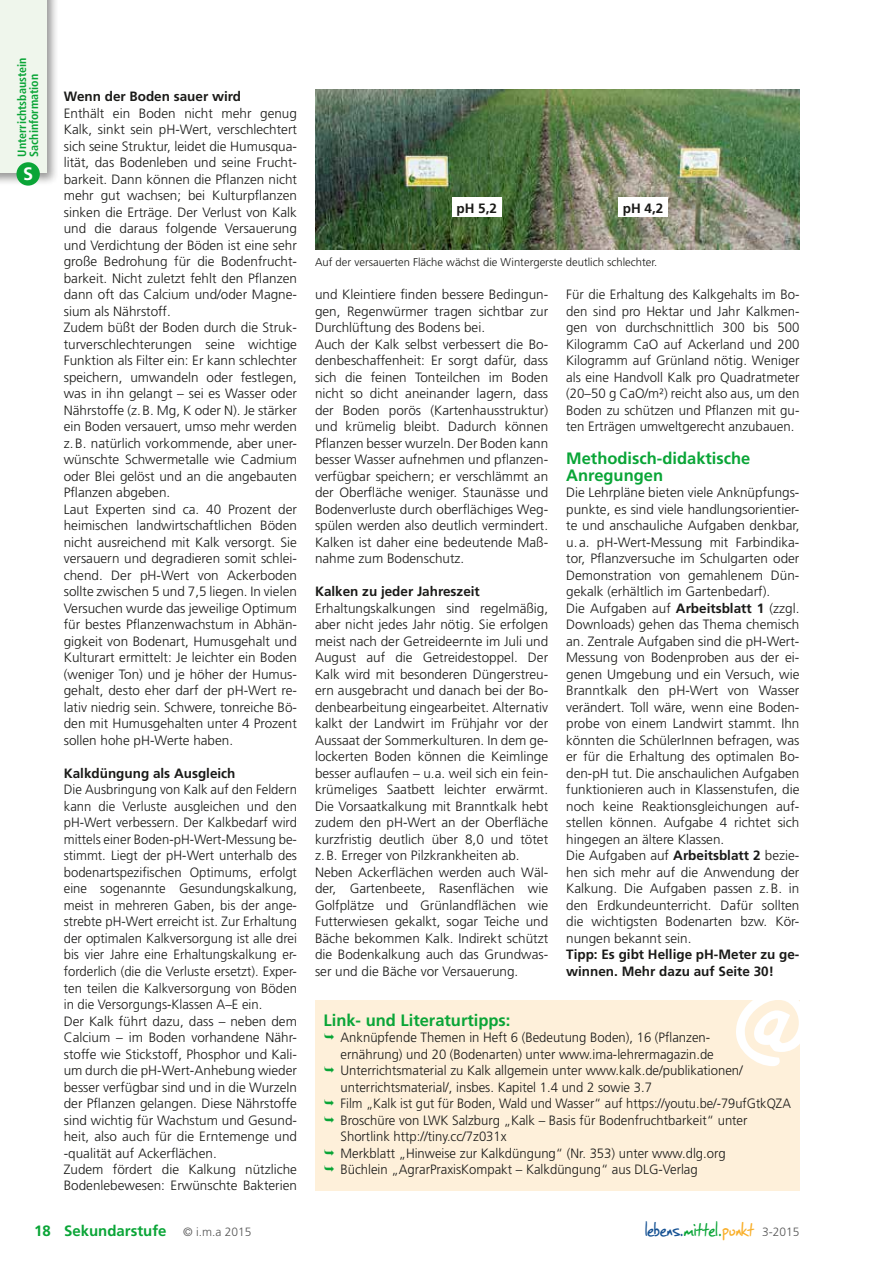
<style>
.page{position:relative;width:893px;height:1263px;background:#fff}
.page>*{position:absolute;margin:0;border:0;box-sizing:border-box;transform-origin:0 0}
.t1{font:138.15px "SF Grunge Sans";color:#fff}
.t2{font:22.5px "SF Grunge Sans";letter-spacing:.01em;color:#155193}
.t3{font:700 18px "Frutiger";color:#fff}
.t4{font:700 16.5px/16.5px "Frutiger";color:#0aa537}
.t5{font:700 15px "Frutiger";color:#0aa537}
.t6{font:300 13.5px/16.5px "Frutiger";color:#1a1a18}
.t7{font:300 13.5px "Frutiger";color:#1a1a18;scale:.95 1}
.t8{font:700 13.5px "Frutiger";color:#1a1a18}
.t9{font:700 condensed 12px/12px "Frutiger";color:#0aa537}
.t10{font:300 11.25px "Frutiger";color:#1a1a18}
.s1{font-weight:700}
.s2{font-weight:300;font-size:12px;color:#565656}
.s3{color:#0aa537}
.s4{color:#f9af2a}
.s5{font-family:"Frutiger";font-weight:300;font-size:12px;color:#565656}
</style>
<div class="page">
<div style="left:315px;top:1000px;width:484px;height:191px;background:#fef0da"></div>
<img style="left:315px;top:90px;width:484px;height:160px">
<div style="left:452px;top:198px;width:49px;height:19px;background:#fff"></div>
<div style="left:619px;top:198px;width:49px;height:19px;background:#fff"></div>
<div style="left:0;top:0;width:59px;height:186px;background:#1a1a18;opacity:.45"></div>
<div style="left:0;top:0;width:47px;height:173px;background:#eff6ec"></div>
<div style="left:16px;top:162px;width:24px;height:24px;background:#0aa537;border-radius:50%"></div>
<p class="t9" style="left:16px;top:157px;width:100px;rotate:-90deg">Unterrichtsbaustein<br>Sachinformation</p>
<h3 class="t3" style="left:23px;top:163px;width:12px">S</h3>
<p class="t6" style="left:64px;top:88px;width:235px"><span class="s1">Wenn der Boden sauer wird<br></span>Enthält ein Boden nicht mehr genug Kalk, sinkt sein pH-Wert, verschlechtert sich seine Struktur, leidet die Humusqua&shy;lität, das Bodenleben und seine Frucht&shy;barkeit. Dann können die Pflanzen nicht mehr gut wachsen; bei Kulturpflanzen sinken die Erträge. Der Verlust von Kalk und die daraus folgende Versauerung und Verdichtung der Böden ist eine sehr große Bedrohung für die Bodenfrucht&shy;barkeit. Nicht zuletzt fehlt den Pflanzen dann oft das Calcium und/oder Magne&shy;sium als Nährstoff.<br>Zudem büßt der Boden durch die Struk&shy;turverschlechterungen seine wichtige Funktion als Filter ein: Er kann schlechter speichern, umwandeln oder festlegen, was in ihn gelangt – sei es Wasser oder Nährstoffe (z.B. Mg, K oder N). Je stärker ein Boden versauert, umso mehr werden z.B. natürlich vorkommende, aber uner&shy;wünschte Schwermetalle wie Cadmium oder Blei gelöst und an die angebauten Pflanzen abgeben.<br>Laut Experten sind ca. 40 Prozent der heimischen landwirtschaftlichen Böden nicht ausreichend mit Kalk versorgt. Sie versauern und degradieren somit schlei&shy;chend. Der pH-Wert von Ackerboden sollte zwischen 5 und 7,5 liegen. In vielen Versuchen wurde das jeweilige Optimum für bestes Pflanzenwachstum in Abhän&shy;gigkeit von Bodenart, Humusgehalt und Kulturart ermittelt: Je leichter ein Boden (weniger Ton) und je höher der Humus&shy;gehalt, desto eher darf der pH-Wert re&shy;lativ niedrig sein. Schwere, tonreiche Bö&shy;den mit Humusgehalten unter 4 Prozent sollen hohe pH-Werte haben.</p>
<p class="t6" style="left:64px;top:765px;width:235px"><span class="s1">Kalkdüngung als Ausgleich<br></span>Die Ausbringung von Kalk auf den Feldern kann die Verluste ausgleichen und den pH-Wert verbessern. Der Kalkbedarf wird mittels einer Boden-pH-Wert-Messung be&shy;stimmt. Liegt der pH-Wert unterhalb des bodenartspezifischen Optimums, erfolgt eine sogenannte Gesundungskalkung, meist in mehreren Gaben, bis der ange&shy;strebte pH-Wert erreicht ist. Zur Erhaltung der optimalen Kalkversorgung ist alle drei bis vier Jahre eine Erhaltungskalkung er&shy;forderlich (die die Verluste ersetzt). Exper&shy;ten teilen die Kalkversorgung von Böden in die Versorgungs-Klassen A–E ein.<br>Der Kalk führt dazu, dass – neben dem Calcium – im Boden vorhandene Nähr&shy;stoffe wie Stickstoff, Phosphor und Kali&shy;um durch die pH-Wert-Anhebung wieder besser verfügbar sind und in die Wurzeln der Pflanzen gelangen. Diese Nährstoffe sind wichtig für Wachstum und Gesund&shy;heit, also auch für die Erntemenge und -qualität auf Ackerflächen.<br>Zudem fördert die Kalkung nützliche Bodenlebewesen: Erwünschte Bakterien</p>
<p class="t8" style="left:456px;top:200px;width:42px">pH 5,2</p>
<p class="t8" style="left:623px;top:200px;width:42px">pH 4,2</p>
<p class="t10" style="left:315px;top:256px;width:344px">Auf der versauerten Fläche wächst die Wintergerste deutlich schlechter.</p>
<p class="t6" style="left:315px;top:286px;width:235px">und Kleintiere finden bessere Bedingun&shy;gen, Regenwürmer tragen sichtbar zur Durchlüftung des Bodens bei.<br>Auch der Kalk selbst verbessert die Bo&shy;denbeschaffenheit: Er sorgt dafür, dass sich die feinen Tonteilchen im Boden nicht so dicht aneinander lagern, dass der Boden porös (Kartenhausstruktur) und krümelig bleibt. Dadurch können Pflanzen besser wurzeln. Der Boden kann besser Wasser aufnehmen und pflanzen&shy;verfügbar speichern; er verschlämmt an der Oberfläche weniger. Staunässe und Bodenverluste durch oberflächiges Weg&shy;spülen werden also deutlich vermindert.<br>Kalken ist daher eine bedeutende Maß&shy;nahme zum Bodenschutz.</p>
<p class="t6" style="left:315px;top:583px;width:235px"><span class="s1">Kalken zu jeder Jahreszeit </span>Erhaltungskalkungen sind regelmäßig, aber nicht jedes Jahr nötig. Sie erfolgen meist nach der Getreideernte im Juli und August auf die Getreidestoppel. Der Kalk wird mit besonderen Düngerstreu&shy;ern ausgebracht und danach bei der Bo&shy;denbearbeitung eingearbeitet. Alternativ kalkt der Landwirt im Frühjahr vor der Aussaat der Sommerkulturen. In dem ge&shy;lockerten Boden können die Keimlinge besser auflaufen – u.a. weil sich ein fein&shy;krümeliges Saatbett leichter erwärmt.<br>Die Vorsaatkalkung mit Branntkalk hebt zudem den pH-Wert an der Oberfläche kurzfristig deutlich über 8,0 und tötet z.B. Erreger von Pilzkrankheiten ab.<br>Neben Ackerflächen werden auch Wäl&shy;der, Gartenbeete, Rasenflächen wie Golfplätze und Grünlandflächen wie Futterwiesen gekalkt, sogar Teiche und Bäche bekommen Kalk. Indirekt schützt die Bodenkalkung auch das Grundwas&shy;ser und die Bäche vor Versauerung.</p>
<p class="t6" style="left:566px;top:286px;width:235px;text-align:justify">Für die Erhaltung des Kalkgehalts im Bo&shy;den sind pro Hektar und Jahr Kalkmen&shy;gen von durchschnittlich 300 bis 500<br>Kilogramm CaO auf Ackerland und 200<br>Kilogramm auf Grünland nötig. Weniger als eine Handvoll Kalk pro Quadratmeter (20–50 g CaO/m²) reicht also aus, um den Boden zu schützen und Pflanzen mit gu&shy;ten Erträgen umweltgerecht anzubauen.</p>
<p class="t4" style="left:566px;top:450px;width:186px">Methodisch-didaktische<br>Anregungen</p>
<p class="t6" style="left:566px;top:484px;width:235px">Die Lehrpläne bieten viele Anknüpfungs&shy;punkte, es sind viele handlungsorientier&shy;te und anschauliche Aufgaben denkbar, u.a. pH-Wert-Messung mit Farbindika&shy;tor, Pflanzversuche im Schulgarten oder Demonstration von gemahlenem Dün&shy;gekalk (erhältlich im Gartenbedarf).<br>Die Aufgaben auf <span class="s1">Arbeitsblatt 1</span> (zzgl.<br>Downloads) gehen das Thema chemisch an. Zentrale Aufgaben sind die pH-Wert-Messung von Bodenproben aus der ei&shy;genen Umgebung und ein Versuch, wie Branntkalk den pH-Wert von Wasser verändert. Toll wäre, wenn eine Boden&shy;probe von einem Landwirt stammt. Ihn könnten die SchülerInnen befragen, was er für die Erhaltung des optimalen Bo&shy;den-pH tut. Die anschaulichen Aufgaben funktionieren auch in Klassenstufen, die noch keine Reaktionsgleichungen auf&shy;stellen können. Aufgabe 4 richtet sich hingegen an ältere Klassen.<br>Die Aufgaben auf <span class="s1">Arbeitsblatt 2</span> bezie&shy;hen sich mehr auf die Anwendung der Kalkung. Die Aufgaben passen z.B. in den Erdkundeunterricht. Dafür sollten die wichtigsten Bodenarten bzw. Kör&shy;nungen bekannt sein.<br><span class="s1">Tipp: Es gibt Hellige pH-Meter zu ge&shy;winnen. Mehr dazu auf Seite 30!</span></p>
<p class="t1" style="left:729px;top:936px;width:87px">@</p>
<p class="t4" style="left:323px;top:1011px;width:189px">Link- und Literaturtipps:</p>
<p class="t6" style="left:340px;top:1029px;width:371px">Anknüpfende Themen in Heft 6 (Bedeutung Boden), 16 (Pflanzen-</p>
<p class="t6" style="left:340px;top:1045px;width:404px">ernährung) und 20 (Bodenarten) unter www.ima-lehrermagazin.de<br>Unterrichtsmaterial zu Kalk allgemein unter www.kalk.de/publikationen/ unterrichtsmaterial/, insbes. Kapitel 1.4 und 2 sowie 3.7</p>
<p class="t7" style="left:340px;top:1096px;width:476px">Film „Kalk ist gut für Boden, Wald und Wasser“ auf https://youtu.be/-79ufGtkQZA</p>
<p class="t6" style="left:340px;top:1111px;width:409px">Broschüre von LWK Salzburg „Kalk – Basis für Bodenfruchtbarkeit“ unter Shortlink http://tiny.cc/7z031x<br>Merkblatt „Hinweise zur Kalkdüngung“ (Nr. 353) unter www.dlg.org Büchlein „AgrarPraxisKompakt – Kalkdüngung“ aus DLG-Verlag</p>
<p class="t5" style="left:34px;top:1222px;width:219px">18 Sekundarstufe <span class="s2">© i.m.a 2015</span></p>
<p class="t2" style="left:645px;top:1214px;width:156px">lebens.<span class="s3">mittel.</span><span class="s4">punkt</span> <span class="s5">3-2015</span></p>
</div>
